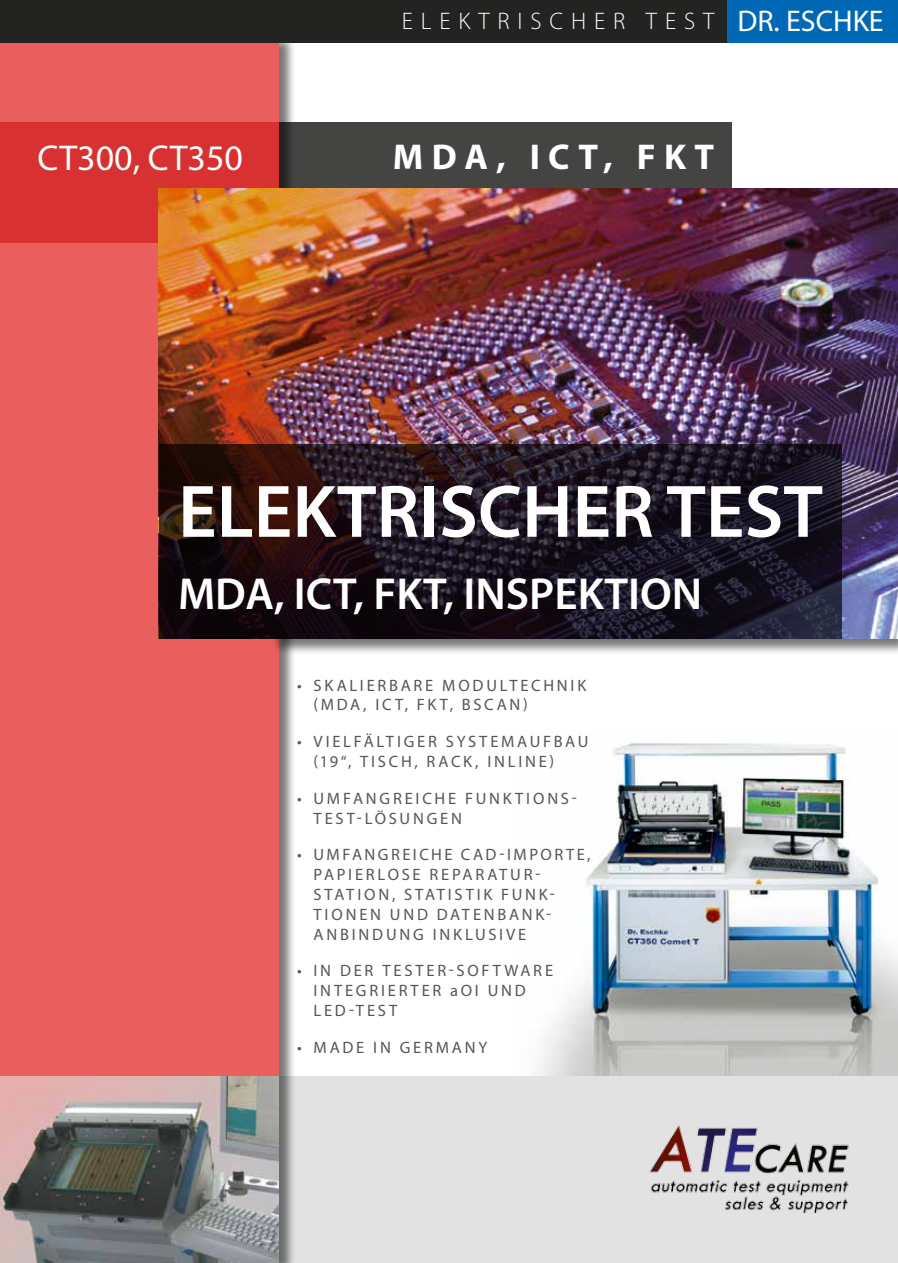
<style>
.page{position:relative;width:898px;height:1263px;background:#fff}
.page>*{position:absolute;margin:0;border:0;box-sizing:border-box;transform-origin:0 0}
.t1{font:600 75px "Myriad Pro";color:#fff}
.t2{font:600 45px "Myriad Pro";color:#fff}
.t3{font:700 36px "Myriad Pro";letter-spacing:.23em;color:#fff}
.t4{font:36px "Myriad Pro";color:#fff}
.t5{font:300 24px "Myriad Pro";letter-spacing:.33em;color:#fff}
.t6{font:16.5px/19.8px "Myriad Pro";letter-spacing:.17em;color:#565655}
.s1{font-weight:400;font-size:30px}
</style>
<div class="page">
<img style="left:539px;top:743px;width:358px;height:333px">
<div style="left:296px;top:122px;width:435px;height:67px;background:#444443"></div>
<div style="left:0;top:34px;width:296px;height:1229px;background:#000;opacity:.53"></div>
<img style="left:0;top:43px;width:279px;height:1220px">
<div style="left:0;top:122px;width:279px;height:120px;background:#d73132"></div>
<div style="left:270px;top:189px;width:627px;height:466px;background:#000;opacity:.53"></div>
<div style="left:0;top:0;width:726px;height:43px;background:#232322"></div>
<div style="left:726px;top:0;width:171px;height:43px;background:#0068b4"></div>
<img style="left:646px;top:1125px;width:206px;height:90px">
<img style="left:159px;top:189px;width:738px;height:449px">
<svg style="left:159px;top:444px;width:682px;height:194px;background:#1d131c"></svg>
<h3 class="t4" style="left:37px;top:136px;width:207px">CT300, CT350</h3>
<h3 class="t5" style="left:401px;top:6px;width:483px">ELEKTRISCHER TEST <span class="s1">DR. ESCHKE</span></h3>
<h3 class="t3" style="left:393px;top:133px;width:323px">MDA, ICT, FKT</h3>
<h1 class="t1" style="left:178px;top:464px;width:646px">ELEKTRISCHER TEST</h1>
<h2 class="t2" style="left:178px;top:565px;width:525px">MDA, ICT, FKT, INSPEKTION</h2>
<p class="t6" style="left:313px;top:675px;width:274px;text-indent:-17px">• SKALIERBARE MODULTECHNIK (MDA, ICT, FKT, BSCAN)</p>
<p class="t6" style="left:313px;top:731px;width:276px;text-indent:-16px">• VIELFÄLTIGER SYSTEMAUFBAU (19“,T ISCH,R ACK, INLINE)</p>
<p class="t6" style="left:313px;top:788px;width:264px;text-indent:-16px">• UMFANGREICHEFUNKTIONS-<br>TEST-LÖSUNGEN</p>
<p class="t6" style="left:313px;top:845px;width:278px;text-indent:-16px">• UMFANGREICHE CAD-IMPORTE,<br>PAPIERLOSE REPARATUR-<br>STATION, STATISTIK FUNK-<br>TIONEN UND DATENBANK-<br>ANBINDUNG INKLUSIVE</p>
<p class="t6" style="left:313px;top:961px;width:241px;text-indent:-16px">• I N DERT ESTER-SOFTWARE<br>INTEGRIERTER AOI UND<br>LED</p>
<p class="t6" style="left:349px;top:1000px;width:50px">-TEST</p>
<p class="t6" style="left:297px;top:1037px;width:192px">• MADE IN GERMANY</p>
</div>
